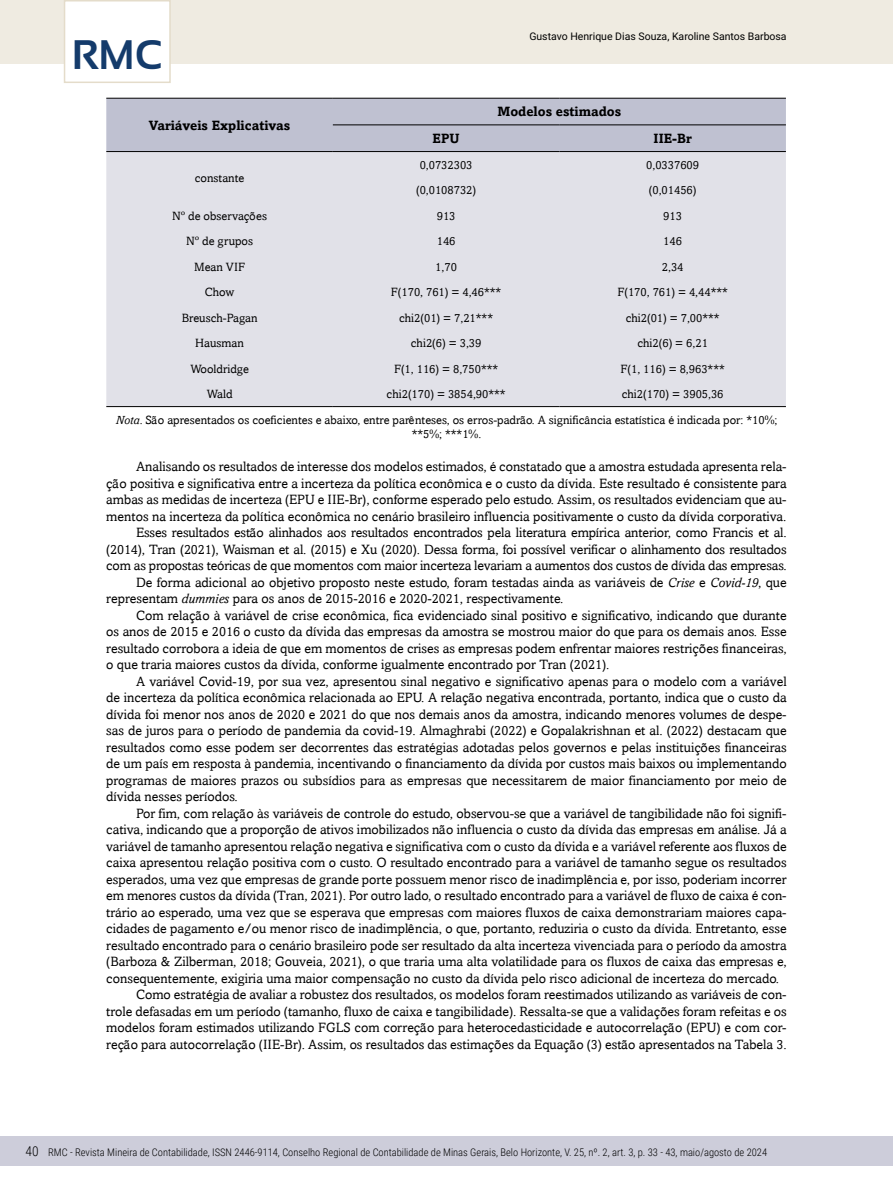
<style>
.page{position:relative;width:893px;height:1191px;background:#fff}
.page>*{position:absolute;margin:0;border:0;box-sizing:border-box;transform-origin:0 0}
.t1{font:700 41.25px "Sansation";color:#143b6b}
.t2{font:13.5px "Amasis";color:#000}
.t3{font:700 13.5px "Amasis";color:#000}
.t4{font:12px/25.8px "Amasis";color:#000}
.t5{font:300 10.5px "Roboto Condensed";color:#000}
.t6{font:10.5px "Roboto";color:#000}
.s1{font-style:italic}
.s2{font-size:13.5px}
</style>
<div class="page">
<div style="left:0;top:0;width:893px;height:64px;background:#efebe1"></div>
<div style="left:64px;top:0;width:107px;height:83px;background:#fff;border:2px solid #e4dcca"></div>
<div style="left:0;top:1135px;width:893px;height:30px;background:#cdcdda"></div>
<div style="left:106px;top:99px;width:680px;height:52px;background:#bfc1d1"></div>
<div style="left:106px;top:152px;width:680px;height:254px;background:#e1e1e8"></div>
<hr style="left:106px;top:98px;width:227px;height:1px;background:#000">
<hr style="left:333px;top:98px;width:226px;height:1px;background:#000">
<hr style="left:559px;top:98px;width:227px;height:1px;background:#000">
<hr style="left:106px;top:406px;width:227px;height:1px;background:#000">
<hr style="left:333px;top:406px;width:226px;height:1px;background:#000">
<hr style="left:559px;top:406px;width:227px;height:1px;background:#000">
<hr style="left:106px;top:151px;width:227px;height:1px;background:#000">
<hr style="left:333px;top:124px;width:226px;height:1px;background:#000">
<hr style="left:559px;top:124px;width:227px;height:1px;background:#000">
<hr style="left:333px;top:151px;width:226px;height:1px;background:#000">
<hr style="left:559px;top:151px;width:227px;height:1px;background:#000">
<h1 class="t1" style="left:72px;top:32px;width:92px">RMC</h1>
<p class="t3" style="left:149px;top:117px;width:143px">Variáveis Explicativas</p>
<p class="t4" style="left:195px;top:164px;width:51px">constante</p>
<p class="t6" style="left:529px;top:29px;width:259px">Gustavo Henrique Dias Souza, Karoline Santos Barbosa</p>
<p class="t3" style="left:497px;top:104px;width:125px">Modelos estimados</p>
<p class="t3" style="left:433px;top:130px;width:28px">EPU</p>
<p class="t3" style="left:654px;top:130px;width:40px">IIE-Br</p>
<p class="t4" style="left:420px;top:152px;width:54px">0,0732303</p>
<p class="t4" style="left:646px;top:152px;width:54px">0,0337609</p>
<p class="t4" style="left:416px;top:177px;width:62px">(0,0108732)</p>
<p class="t4" style="left:649px;top:177px;width:49px">(0,01456)</p>
<p class="t4" style="left:172px;top:203px;width:96px">Nº de observações</p>
<p class="t4" style="left:437px;top:203px;width:20px">913</p>
<p class="t4" style="left:663px;top:203px;width:20px">913</p>
<p class="t4" style="left:186px;top:228px;width:68px">Nº de grupos</p>
<p class="t4" style="left:437px;top:228px;width:20px">146</p>
<p class="t4" style="left:663px;top:228px;width:20px">146</p>
<p class="t4" style="left:194px;top:254px;width:52px">Mean VIF</p>
<p class="t4" style="left:435px;top:254px;width:23px">1,70</p>
<p class="t4" style="left:662px;top:254px;width:23px">2,34</p>
<p class="t4" style="left:205px;top:279px;width:31px">Chow</p>
<p class="t4" style="left:391px;top:279px;width:112px">F(170, 761) = 4,46***</p>
<p class="t4" style="left:617px;top:279px;width:112px">F(170, 761) = 4,44***</p>
<p class="t4" style="left:182px;top:304px;width:77px">Breusch-Pagan</p>
<p class="t4" style="left:399px;top:304px;width:96px">chi2(01) = 7,21***</p>
<p class="t4" style="left:626px;top:304px;width:96px">chi2(01) = 7,00***</p>
<p class="t4" style="left:195px;top:330px;width:50px">Hausman</p>
<p class="t4" style="left:411px;top:330px;width:72px">chi2(6) = 3,39</p>
<p class="t4" style="left:637px;top:330px;width:72px">chi2(6) = 6,21</p>
<p class="t4" style="left:190px;top:355px;width:60px">Wooldridge</p>
<p class="t4" style="left:394px;top:355px;width:106px">F(1, 116) = 8,750***</p>
<p class="t4" style="left:621px;top:355px;width:106px">F(1, 116) = 8,963***</p>
<p class="t4" style="left:207px;top:381px;width:27px">Wald</p>
<p class="t4" style="left:387px;top:381px;width:121px">chi2(170) = 3854,90***</p>
<p class="t4" style="left:116px;top:381px;width:663px;text-indent:506px">chi2(170) = 3905,36<br><span class="s1">Nota</span>. São apresentados os coeficientes e abaixo, entre parênteses, os erros-padrão. A significância estatística é indicada por: *10%;</p>
<p class="t4" style="left:412px;top:421px;width:71px">**5%; ***1%.</p>
<p class="t2" style="left:136px;top:459px;width:652px">Analisando os resultados de interesse dos modelos estimados, é constatado que a amostra estudada apresenta rela-</p>
<p class="t2" style="left:106px;top:475px;width:682px">ção positiva e significativa entre a incerteza da política econômica e o custo da dívida. Este resultado é consistente para</p>
<p class="t2" style="left:106px;top:492px;width:682px">ambas as medidas de incerteza (EPU e IIE-Br), conforme esperado pelo estudo. Assim, os resultados evidenciam que au-</p>
<p class="t2" style="left:106px;top:508px;width:681px">mentos na incerteza da política econômica no cenário brasileiro influencia positivamente o custo da dívida corporativa.</p>
<p class="t2" style="left:136px;top:525px;width:652px">Esses resultados estão alinhados aos resultados encontrados pela literatura empírica anterior, como Francis et al.</p>
<p class="t2" style="left:106px;top:541px;width:682px">(2014), Tran (2021), Waisman et al. (2015) e Xu (2020). Dessa forma, foi possível verificar o alinhamento dos resultados</p>
<p class="t2" style="left:106px;top:558px;width:682px">com as propostas teóricas de que momentos com maior incerteza levariam a aumentos dos custos de dívida das empresas.</p>
<p class="t2" style="left:136px;top:574px;width:652px">De forma adicional ao objetivo proposto neste estudo, foram testadas ainda as variáveis de <span class="s1">Crise</span> e <span class="s1">Covid-19</span>, que</p>
<p class="t2" style="left:106px;top:591px;width:459px">representam <span class="s1">dummies</span> para os anos de 2015-2016 e 2020-2021, respectivamente.</p>
<p class="t2" style="left:136px;top:607px;width:652px">Com relação à variável de crise econômica, fica evidenciado sinal positivo e significativo, indicando que durante</p>
<p class="t2" style="left:106px;top:624px;width:682px">os anos de 2015 e 2016 o custo da dívida das empresas da amostra se mostrou maior do que para os demais anos. Esse</p>
<p class="t2" style="left:106px;top:640px;width:682px">resultado corrobora a ideia de que em momentos de crises as empresas podem enfrentar maiores restrições financeiras,</p>
<p class="t2" style="left:106px;top:657px;width:505px">o que traria maiores custos da dívida, conforme igualmente encontrado por Tran (2021).</p>
<p class="t2" style="left:136px;top:673px;width:652px">A variável Covid-19, por sua vez, apresentou sinal negativo e significativo apenas para o modelo com a variável</p>
<p class="t2" style="left:106px;top:690px;width:682px">de incerteza da política econômica relacionada ao EPU. A relação negativa encontrada, portanto, indica que o custo da</p>
<p class="t2" style="left:106px;top:706px;width:682px">dívida foi menor nos anos de 2020 e 2021 do que nos demais anos da amostra, indicando menores volumes de despe-</p>
<p class="t2" style="left:106px;top:723px;width:682px">sas de juros para o período de pandemia da covid-19. Almaghrabi (2022) e Gopalakrishnan et al. (2022) destacam que</p>
<p class="t2" style="left:106px;top:739px;width:682px">resultados como esse podem ser decorrentes das estratégias adotadas pelos governos e pelas instituições financeiras</p>
<p class="t2" style="left:106px;top:756px;width:682px">de um país em resposta à pandemia, incentivando o financiamento da dívida por custos mais baixos ou implementando</p>
<p class="t2" style="left:106px;top:772px;width:682px">programas de maiores prazos ou subsídios para as empresas que necessitarem de maior financiamento por meio de</p>
<p class="t2" style="left:106px;top:789px;width:133px">dívida nesses períodos.</p>
<p class="t2" style="left:136px;top:805px;width:652px">Por fim, com relação às variáveis de controle do estudo, observou-se que a variável de tangibilidade não foi signifi-</p>
<p class="t2" style="left:106px;top:822px;width:682px">cativa, indicando que a proporção de ativos imobilizados não influencia o custo da dívida das empresas em análise. Já a</p>
<p class="t2" style="left:106px;top:838px;width:682px">variável de tamanho apresentou relação negativa e significativa com o custo da dívida e a variável referente aos fluxos de</p>
<p class="t2" style="left:106px;top:855px;width:682px">caixa apresentou relação positiva com o custo. O resultado encontrado para a variável de tamanho segue os resultados</p>
<p class="t2" style="left:106px;top:871px;width:682px">esperados, uma vez que empresas de grande porte possuem menor risco de inadimplência e, por isso, poderiam incorrer</p>
<p class="t2" style="left:106px;top:888px;width:682px">em menores custos da dívida (Tran, 2021). Por outro lado, o resultado encontrado para a variável de fluxo de caixa é con-</p>
<p class="t2" style="left:106px;top:904px;width:682px">trário ao esperado, uma vez que se esperava que empresas com maiores fluxos de caixa demonstrariam maiores capa-</p>
<p class="t2" style="left:106px;top:921px;width:682px">cidades de pagamento e/ou menor risco de inadimplência, o que, portanto, reduziria o custo da dívida. Entretanto, esse</p>
<p class="t2" style="left:106px;top:937px;width:682px">resultado encontrado para o cenário brasileiro pode ser resultado da alta incerteza vivenciada para o período da amostra</p>
<p class="t2" style="left:106px;top:954px;width:682px">(Barboza &amp; Zilberman, 2018; Gouveia, 2021), o que traria uma alta volatilidade para os fluxos de caixa das empresas e,</p>
<p class="t2" style="left:106px;top:970px;width:674px">consequentemente, exigiria uma maior compensação no custo da dívida pelo risco adicional de incerteza do mercado.</p>
<p class="t2" style="left:136px;top:987px;width:652px">Como estratégia de avaliar a robustez dos resultados, os modelos foram reestimados utilizando as variáveis de con-</p>
<p class="t2" style="left:106px;top:1003px;width:682px">trole defasadas em um período (tamanho, fluxo de caixa e tangibilidade). Ressalta-se que a validações foram refeitas e os</p>
<p class="t2" style="left:106px;top:1020px;width:682px">modelos foram estimados utilizando FGLS com correção para heterocedasticidade e autocorrelação (EPU) e com cor-</p>
<p class="t2" style="left:106px;top:1036px;width:682px">reção para autocorrelação (IIE-Br). Assim, os resultados das estimações da Equação (3) estão apresentados na Tabela 3.</p>
<p class="t5" style="left:26px;top:1145px;width:743px"><sup>40</sup><span class="s2">40</span> RMC - Revista Mineira de Contabilidade, ISSN 2446-9114, Conselho Regional de Contabilidade de Minas Gerais, Belo Horizonte, V. 25, nº. 2, art. 3, p. 33 - 43, maio/agosto de 2024</p>
</div>
